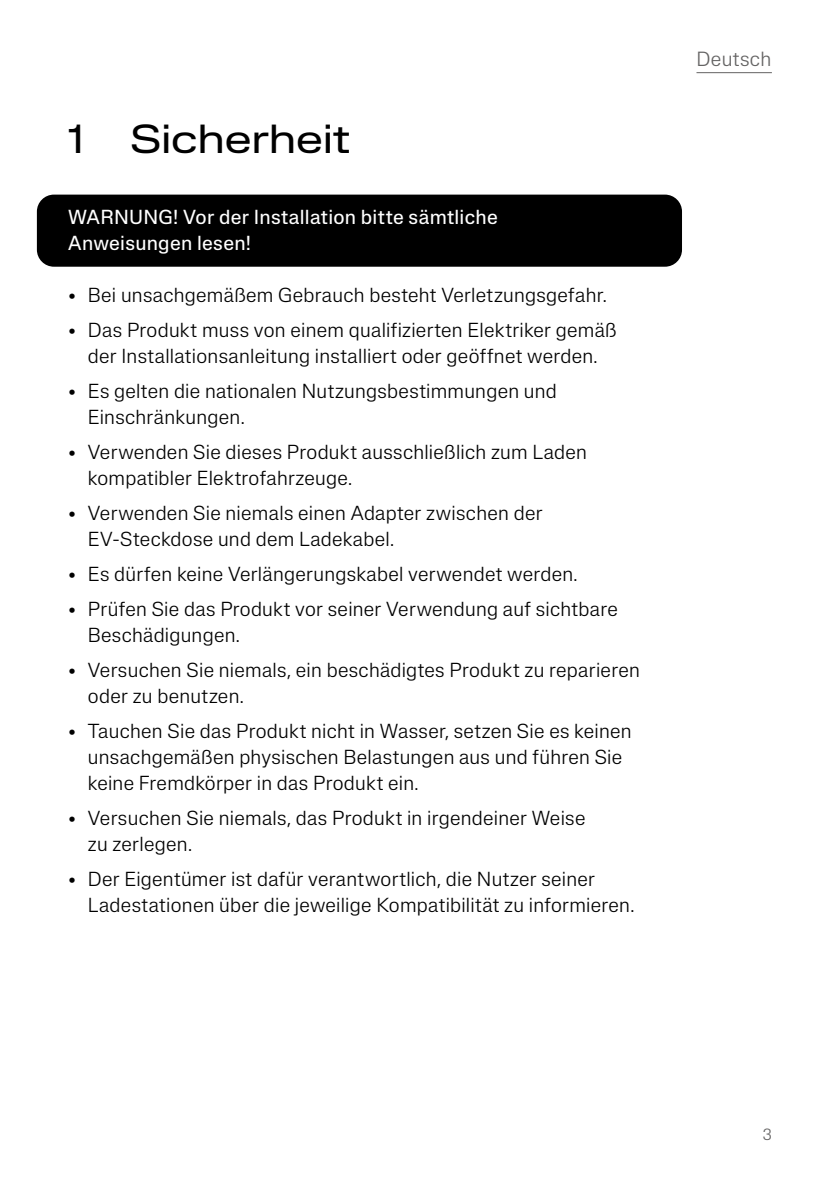
<style>
.page{position:relative;width:840px;height:1191px;background:#fff}
.page>*{position:absolute;margin:0;border:0;box-sizing:border-box;transform-origin:0 0}
.t1{font:expanded 40px "Lateral";letter-spacing:-.005em;color:#000}
.t2{font:300 20.2px "Lateral Standard";letter-spacing:.02em;color:#646363}
.t3{font:300 20px/26px "Lateral Standard";letter-spacing:.015em;color:#000}
.t4{font:20px/26px "Lateral Standard";letter-spacing:.015em;color:#fff}
.t5{font:300 16px "Lateral Standard";color:#646363}
</style>
<div class="page">
<hr style="left:696px;top:72px;width:75px;height:1px;background:#646363">
<div style="left:37px;top:195px;width:644px;height:72px;background:#000;border-radius:17px"></div>
<h1 class="t1" style="left:68px;top:116px;width:284px">1 Sicherheit</h1>
<p class="t4" style="left:68px;top:203px;width:431px">WARNUNG! Vor der Installation bitte sämtliche<br>Anweisungen lesen!</p>
<p class="t3" style="left:68px;top:281px;width:540px">• Bei unsachgemäßem Gebrauch besteht Verletzungsgefahr.</p>
<p class="t3" style="left:68px;top:316px;width:550px;text-align:center">• Das Produkt muss von einem qualifizierten Elektriker gemäß der Installationsanleitung installiert oder geöffnet werden.</p>
<p class="t3" style="left:88px;top:377px;width:470px;text-indent:-20px">• Es gelten die nationalen Nutzungsbestimmungen und<br>Einschränkungen.</p>
<p class="t3" style="left:88px;top:438px;width:500px;text-indent:-20px">• Verwenden Sie dieses Produkt ausschließlich zum Laden kompatibler Elektrofahrzeuge.</p>
<p class="t3" style="left:88px;top:499px;width:456px;text-indent:-20px">• Verwenden Sie niemals einen Adapter zwischen der<br>EV-Steckdose und dem Ladekabel.</p>
<p class="t3" style="left:68px;top:560px;width:511px">• Es dürfen keine Verlängerungskabel verwendet werden.</p>
<p class="t3" style="left:88px;top:595px;width:531px;text-indent:-20px">• Prüfen Sie das Produkt vor seiner Verwendung auf sichtbare<br>Beschädigungen.</p>
<p class="t3" style="left:88px;top:656px;width:553px;text-indent:-20px">• Versuchen Sie niemals, ein beschädigtes Produkt zu reparieren oder zu benutzen.</p>
<p class="t3" style="left:88px;top:717px;width:545px;text-indent:-20px">• Tauchen Sie das Produkt nicht in Wasser, setzen Sie es keinen unsachgemäßen physischen Belastungen aus und führen Sie keine Fremdkörper in das Produkt ein.</p>
<p class="t3" style="left:88px;top:804px;width:498px;text-indent:-20px">• Versuchen Sie niemals, das Produkt in irgendeiner Weise zu zerlegen.</p>
<p class="t3" style="left:88px;top:865px;width:547px;text-indent:-20px">• Der Eigentümer ist dafür verantwortlich, die Nutzer seiner<br>Ladestationen über die jeweilige Kompatibilität zu informieren.</p>
<p class="t2" style="left:696px;top:48px;width:76px">Deutsch</p>
<p class="t5" style="left:762px;top:1125px;width:11px">3</p>
</div>
